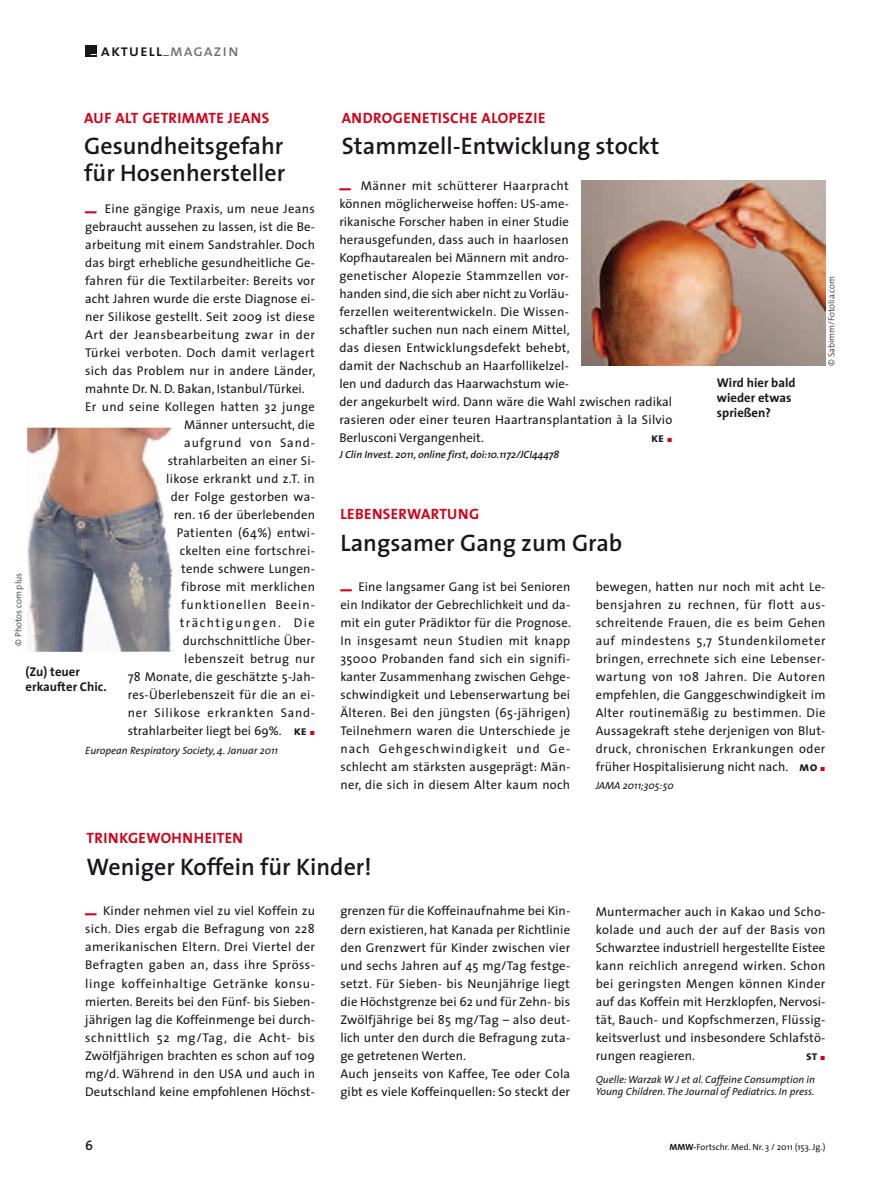
<style>
.page{position:relative;width:893px;height:1187px;background:#fff}
.page>*{position:absolute;margin:0;border:0;box-sizing:border-box;transform-origin:0 0}
.t1{font:600 24px/27px "The Sans";color:#1a171c}
.t2{font:16.5px "The Sans Semi Bold Caps";letter-spacing:.05em;color:#1a171c}
.t3{font:700 15px "The Sans";letter-spacing:.025em;color:#d10019}
.t4{font:600 13.5px "The Sans";color:#1a171c}
.t5{font:12.75px/18px "The Sans";letter-spacing:.01em;color:#1a171c;text-align:justify}
.t6{font:12.75px "The Sans";letter-spacing:.03em;color:#1a171c}
.t7{font:12.75px "The Sans";letter-spacing:.035em;color:#1a171c}
.t8{font:700 12.75px/15px "The Sans";color:#1a171c}
.t9{font:12.75px "The Sans";letter-spacing:.055em;color:#1a171c}
.t10{font:12.75px "The Sans";letter-spacing:.075em;color:#1a171c}
.t11{font:12.75px "The Sans";letter-spacing:.12em;color:#1a171c}
.t12{font:12.75px "The Sans";letter-spacing:.07em;color:#1a171c}
.t13{font:12.75px "The Sans Bold Caps";color:#1a171c}
.t14{font:italic 10.5px/12px "The Sans";color:#1a171c}
.t15{font:italic 600 10.5px "The Sans";color:#1a171c}
.t16{font:9px "The Sans";color:#1a171c}
.t17{font:300 9px "The Sans";color:#1a171c}
.s1{font-family:"The Sans Caps";color:#6f7072}
.s2{font-weight:900;color:#d10019}
.s3{font-family:"The Sans Bold Caps"}
.s4{font-family:"The Sans Expert";font-size:6px;color:#d10019}
.s5{font-weight:700}
</style>
<div class="page">
<div style="left:85px;top:45px;width:12px;height:11px;background:#1a171c"></div>
<img style="left:582px;top:181px;width:243px;height:185px">
<img style="left:27px;top:428px;width:148px;height:224px">
<p class="t2" style="left:91px;top:41px;width:150px"><sub>–</sub> aktuell<sub>–</sub><span class="s1">magazin</span></p>
<p class="t3" style="left:84px;top:111px;width:187px">AUF ALT GETRIMMTE JEANS</p>
<h1 class="t1" style="left:84px;top:135px;width:203px">Gesundheitsgefahr für Hosenhersteller</h1>
<p class="t5" style="left:85px;top:201px;width:231px"><span class="s2">–</span> Eine gängige Praxis, um neue Jeans</p>
<p class="t5" style="left:85px;top:219px;width:231px">gebraucht aussehen zu lassen, ist die Be-</p>
<p class="t5" style="left:85px;top:237px;width:231px">arbeitung mit einem Sandstrahler. Doch</p>
<p class="t5" style="left:85px;top:255px;width:231px">das birgt erhebliche gesundheitliche Ge-</p>
<p class="t5" style="left:85px;top:273px;width:231px">fahren für die Textilarbeiter: Bereits vor</p>
<p class="t5" style="left:85px;top:291px;width:231px">acht Jahren wurde die erste Diagnose ei-</p>
<p class="t5" style="left:85px;top:309px;width:231px">ner Silikose gestellt. Seit 2009 ist diese</p>
<p class="t7" style="left:85px;top:330px;width:231px">Art der Jeansbearbeitung zwar in der</p>
<p class="t6" style="left:85px;top:348px;width:231px">Türkei verboten. Doch damit verlagert</p>
<p class="t5" style="left:85px;top:363px;width:232px">sich das Problem nur in andere Länder,</p>
<p class="t5" style="left:85px;top:381px;width:221px">mahnte Dr. N. D. Bakan, Istanbul/Türkei.</p>
<p class="t6" style="left:85px;top:402px;width:231px">Er und seine Kollegen hatten 32 junge</p>
<p class="t5" style="left:184px;top:417px;width:132px">Männer untersucht, die</p>
<p class="t12" style="left:184px;top:438px;width:132px">aufgrund von Sand-</p>
<p class="t5" style="left:168px;top:453px;width:149px">strahlarbeiten an einer Si-</p>
<p class="t5" style="left:166px;top:471px;width:150px">likose erkrankt und z.T. in</p>
<p class="t6" style="left:171px;top:492px;width:146px">der Folge gestorben wa-</p>
<p class="t5" style="left:174px;top:507px;width:143px">ren. 16 der überlebenden</p>
<p class="t7" style="left:177px;top:528px;width:140px">Patienten (64%) entwi-</p>
<p class="t5" style="left:180px;top:543px;width:137px">ckelten eine fortschrei-</p>
<p class="t5" style="left:181px;top:561px;width:135px">tende schwere Lungen-</p>
<p class="t5" style="left:181px;top:579px;width:135px">fibrose mit merklichen</p>
<p class="t10" style="left:181px;top:600px;width:135px">funktionellen Beein-</p>
<p class="t11" style="left:180px;top:618px;width:137px">trächtigungen. Die</p>
<p class="t5" style="left:183px;top:633px;width:134px">durchschnittliche Über-</p>
<p class="t7" style="left:184px;top:654px;width:132px">lebenszeit betrug nur</p>
<p class="t5" style="left:128px;top:669px;width:189px">78 Monate, die geschätzte 5-Jah-</p>
<p class="t5" style="left:128px;top:687px;width:189px">res-Überlebenszeit für die an ei-</p>
<p class="t9" style="left:128px;top:708px;width:189px">ner Silikose erkrankten Sand-</p>
<p class="t5" style="left:128px;top:723px;width:189px">strahlarbeiter liegt bei 69%. <span class="s3">ke</span> <span class="s4">ó</span></p>
<p class="t14" style="left:85px;top:746px;width:194px">European Respiratory Society, 4. Januar 2011</p>
<p class="t17" style="left:15px;top:645px;width:74px;rotate:-90deg">© Photos com plus</p>
<p class="t8" style="left:26px;top:664px;width:83px">(Zu) teuer erkaufter Chic.</p>
<p class="t3" style="left:342px;top:111px;width:205px">ANDROGENETISCHE ALOPEZIE</p>
<h1 class="t1" style="left:342px;top:135px;width:319px">Stammzell-Entwicklung stockt</h1>
<p class="t5" style="left:339px;top:178px;width:334px;text-align:left"><span class="s2">–</span> Männer mit schütterer Haarpracht<br>können möglicherweise hoffen: US-ame-<br>rikanische Forscher haben in einer Studie<br>herausgefunden, dass auch in haarlosen<br>Kopfhautarealen bei Männern mit andro-<br>genetischer Alopezie Stammzellen vor-<br>handen sind, die sich aber nicht zu Vorläu-<br>ferzellen weiterentwickeln. Die Wissen-<br>schaftler suchen nun nach einem Mittel,<br>das diesen Entwicklungsdefekt behebt,<br>damit der Nachschub an Haarfollikelzel-<br>len und dadurch das Haarwachstum wie-<br>der angekurbelt wird. Dann wäre die Wahl zwischen radikal rasieren oder einer teuren Haartransplantation à la Silvio Berlusconi Vergangenheit.</p>
<p class="t13" style="left:651px;top:429px;width:23px">ke <span class="s4">ó</span></p>
<p class="t15" style="left:339px;top:450px;width:221px">J Clin Invest. 2011, online first, doi:10.1172/JCI44478</p>
<p class="t3" style="left:340px;top:507px;width:140px">LEBENSERWARTUNG</p>
<h1 class="t1" style="left:340px;top:531px;width:283px">Langsamer Gang zum Grab</h1>
<p class="t8" style="left:717px;top:376px;width:80px">Wird hier bald wieder etwas sprießen?</p>
<p class="t17" style="left:827px;top:366px;width:91px;rotate:-90deg">© Sabimm/Fotolia.com</p>
<p class="t5" style="left:340px;top:579px;width:232px"><span class="s2">–</span> Eine langsamer Gang ist bei Senioren ein Indikator der Gebrechlichkeit und da&shy;mit ein guter Prädiktor für die Prognose.<br>In insgesamt neun Studien mit knapp 35000 Probanden fand sich ein signifi&shy;kanter Zusammenhang zwischen Gehge&shy;schwindigkeit und Lebenserwartung bei Älteren. Bei den jüngsten (65-jährigen)<br>Teilnehmern waren die Unterschiede je nach Gehgeschwindigkeit und Ge&shy;schlecht am stärksten ausgeprägt: Män&shy;ner, die sich in diesem Alter kaum noch</p>
<p class="t5" style="left:595px;top:579px;width:231px">bewegen, hatten nur noch mit acht Le&shy;bensjahren zu rechnen, für flott aus&shy;schreitende Frauen, die es beim Gehen auf mindestens 5,7 Stundenkilometer bringen, errechnete sich eine Lebenser&shy;wartung von 108 Jahren. Die Autoren empfehlen, die Ganggeschwindigkeit im Alter routinemäßig zu bestimmen. Die Aussagekraft stehe derjenigen von Blut&shy;druck, chronischen Erkrankungen oder früher Hospitalisierung nicht nach. <span class="s3">mo</span> <span class="s4">ó</span></p>
<p class="t14" style="left:595px;top:780px;width:79px">JAMA 2011;305:50</p>
<p class="t3" style="left:87px;top:831px;width:158px">TRINKGEWOHNHEITEN</p>
<h1 class="t1" style="left:87px;top:855px;width:286px">Weniger Koffein für Kinder!</h1>
<p class="t5" style="left:85px;top:903px;width:231px"><span class="s2">–</span> Kinder nehmen viel zu viel Koffein zu sich. Dies ergab die Befragung von 228 amerikanischen Eltern. Drei Viertel der Befragten gaben an, dass ihre Spröss&shy;linge koffeinhaltige Getränke konsu&shy;mierten. Bereits bei den Fünf- bis Sieben&shy;jährigen lag die Koffeinmenge bei durch&shy;schnittlich 52 mg/Tag, die Acht- bis Zwölfjährigen brachten es schon auf 109 mg/d. Während in den USA und auch in Deutschland keine empfohlenen Höchst-</p>
<p class="t5" style="left:340px;top:903px;width:231px;text-align:left">grenzen für die Koffeinaufnahme bei Kin&shy;dern existieren, hat Kanada per Richtlinie den Grenzwert für Kinder zwischen vier und sechs Jahren auf 45 mg/Tag festge&shy;setzt. Für Sieben- bis Neunjährige liegt die Höchstgrenze bei 62 und für Zehn- bis Zwölfjährige bei 85 mg/Tag – also deut&shy;lich unter den durch die Befragung zuta&shy;ge getretenen Werten.<br>Auch jenseits von Kaffee, Tee oder Cola gibt es viele Koffeinquellen: So steckt der</p>
<p class="t5" style="left:595px;top:903px;width:231px">Muntermacher auch in Kakao und Scho&shy;kolade und auch der auf der Basis von Schwarztee industriell hergestellte Eistee kann reichlich anregend wirken. Schon bei geringsten Mengen können Kinder auf das Koffein mit Herzklopfen, Nervosi&shy;tät, Bauch- und Kopfschmerzen, Flüssig&shy;keitsverlust und insbesondere Schlafstö&shy;rungen reagieren.</p>
<p class="t13" style="left:806px;top:1047px;width:21px">st <span class="s4">ó</span></p>
<p class="t14" style="left:595px;top:1074px;width:221px">Quelle: Warzak W J et al. Caffeine Consumption in<br>Young Children. The Journal of Pediatrics. In press.</p>
<p class="t4" style="left:85px;top:1139px;width:9px">6</p>
<p class="t16" style="left:669px;top:1143px;width:157px"><span class="s5">MMW-</span>Fortschr. Med. Nr. 3 / 2011 (153. Jg.)</p>
</div>
